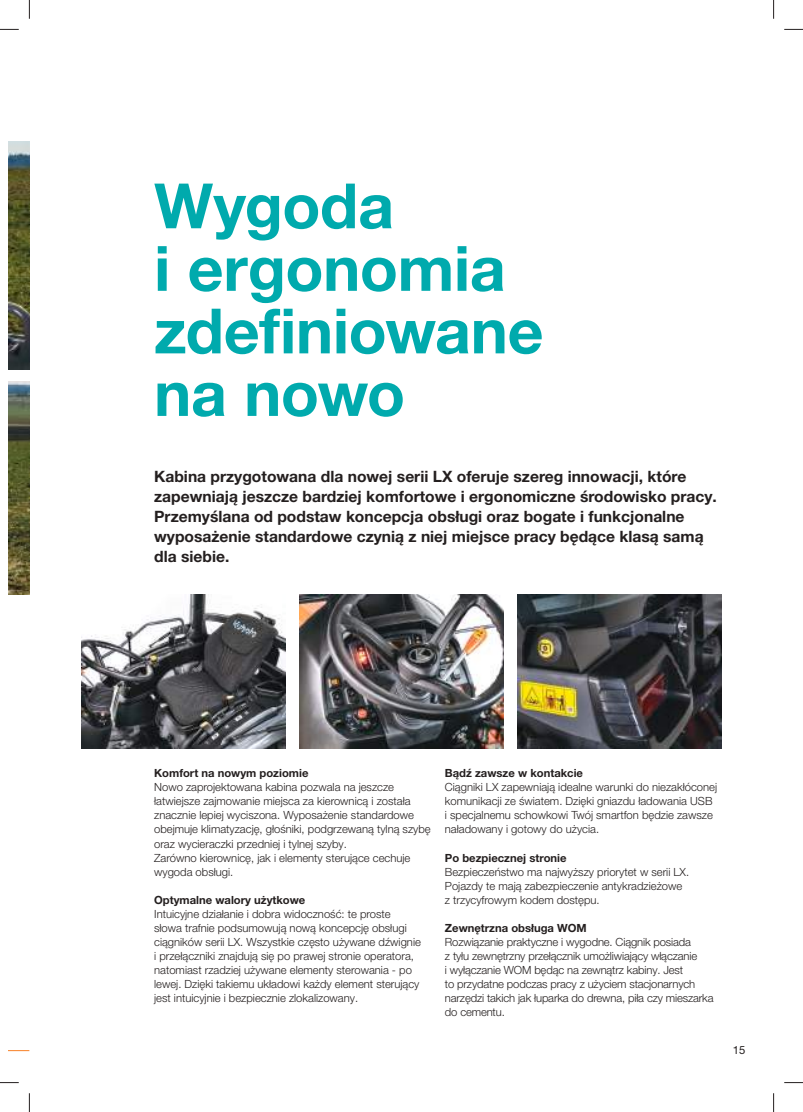
<style>
.page{position:relative;width:803px;height:1112px;background:#fff}
.page>*{position:absolute;margin:0;border:0;box-sizing:border-box;transform-origin:0 0}
.t1{font:700 62.5px/62.5px "Helvetica Neue LT Pro";letter-spacing:-.005em;color:#00aaad}
.t2{font:700 15.62px/20px "Helvetica Neue LT Pro";color:#241f1f}
.t3{font:300 11.25px/14px "Helvetica Neue LT Pro";color:#241f1f}
.t4{font:700 11.25px "Helvetica Neue LT Pro";color:#241f1f}
.t5{font:11.25px "Helvetica Neue LT Pro";color:#241f1f}
</style>
<div class="page">
<img style="left:8px;top:141px;width:21px;height:228px">
<img style="left:8px;top:381px;width:21px;height:213px">
<img style="left:81px;top:594px;width:204px;height:154px">
<img style="left:299px;top:594px;width:204px;height:154px">
<img style="left:518px;top:594px;width:203px;height:154px">
<svg style="left:0;top:29px;width:19px;height:1px"></svg>
<svg style="left:784px;top:29px;width:19px;height:1px"></svg>
<svg style="left:0;top:1082px;width:19px;height:1px"></svg>
<svg style="left:784px;top:1082px;width:19px;height:1px"></svg>
<svg style="left:29px;top:0;width:1px;height:19px"></svg>
<svg style="left:29px;top:1093px;width:1px;height:18px"></svg>
<svg style="left:773px;top:0;width:1px;height:19px"></svg>
<svg style="left:773px;top:1093px;width:1px;height:18px"></svg>
<h1 class="t1" style="left:154px;top:173px;width:391px">Wygoda<br>i ergonomia zdefiniowane na nowo</h1>
<p class="t2" style="left:154px;top:465px;width:564px">Kabina przygotowana dla nowej serii LX oferuje szereg innowacji, które zapewniają jeszcze bardziej komfortowe i ergonomiczne środowisko pracy.<br>Przemyślana od podstaw koncepcja obsługi oraz bogate i funkcjonalne wyposażenie standardowe czynią z niej miejsce pracy będące klasą samą dla siebie.</p>
<p class="t4" style="left:154px;top:766px;width:156px">Komfort na nowym poziomie</p>
<p class="t3" style="left:154px;top:779px;width:278px">Nowo zaprojektowana kabina pozwala na jeszcze łatwiejsze zajmowanie miejsca za kierownicą i została znacznie lepiej wyciszona. Wyposażenie standardowe obejmuje klimatyzację, głośniki, podgrzewaną tylną szybę oraz wycieraczki przedniej i tylnej szyby.<br>Zarówno kierownicę, jak i elementy sterujące cechuje wygoda obsługi.</p>
<p class="t4" style="left:154px;top:892px;width:153px">Optymalne walory użytkowe</p>
<p class="t3" style="left:154px;top:906px;width:268px">Intuicyjne działanie i dobra widoczność: te proste słowa trafnie podsumowują nową koncepcję obsługi ciągników serii LX. Wszystkie często używane dźwignie i przełączniki znajdują się po prawej stronie operatora, natomiast rzadziej używane elementy sterowania - po lewej. Dzięki takiemu układowi każdy element sterujący jest intuicyjnie i bezpiecznie zlokalizowany.</p>
<p class="t4" style="left:445px;top:766px;width:140px">Bądź zawsze w kontakcie</p>
<p class="t3" style="left:445px;top:779px;width:274px">Ciągniki LX zapewniają idealne warunki do niezakłóconej komunikacji ze światem. Dzięki gniazdu ładowania USB i specjalnemu schowkowi Twój smartfon będzie zawsze naładowany i gotowy do użycia.</p>
<p class="t4" style="left:445px;top:850px;width:123px">Po bezpiecznej stronie</p>
<p class="t3" style="left:445px;top:864px;width:246px">Bezpieczeństwo ma najwyższy priorytet w serii LX.<br>Pojazdy te mają zabezpieczenie antykradzieżowe z trzycyfrowym kodem dostępu.</p>
<p class="t4" style="left:445px;top:920px;width:143px">Zewnętrzna obsługa WOM</p>
<p class="t3" style="left:445px;top:934px;width:270px">Rozwiązanie praktyczne i wygodne. Ciągnik posiada<br>z tyłu zewnętrzny przełącznik umożliwiający włączanie<br>i wyłączanie WOM będąc na zewnątrz kabiny. Jest<br>to przydatne podczas pracy z użyciem stacjonarnych narzędzi takich jak łuparka do drewna, piła czy mieszarka do cementu.</p>
<p class="t5" style="left:733px;top:1042px;width:14px">15</p>
</div>
